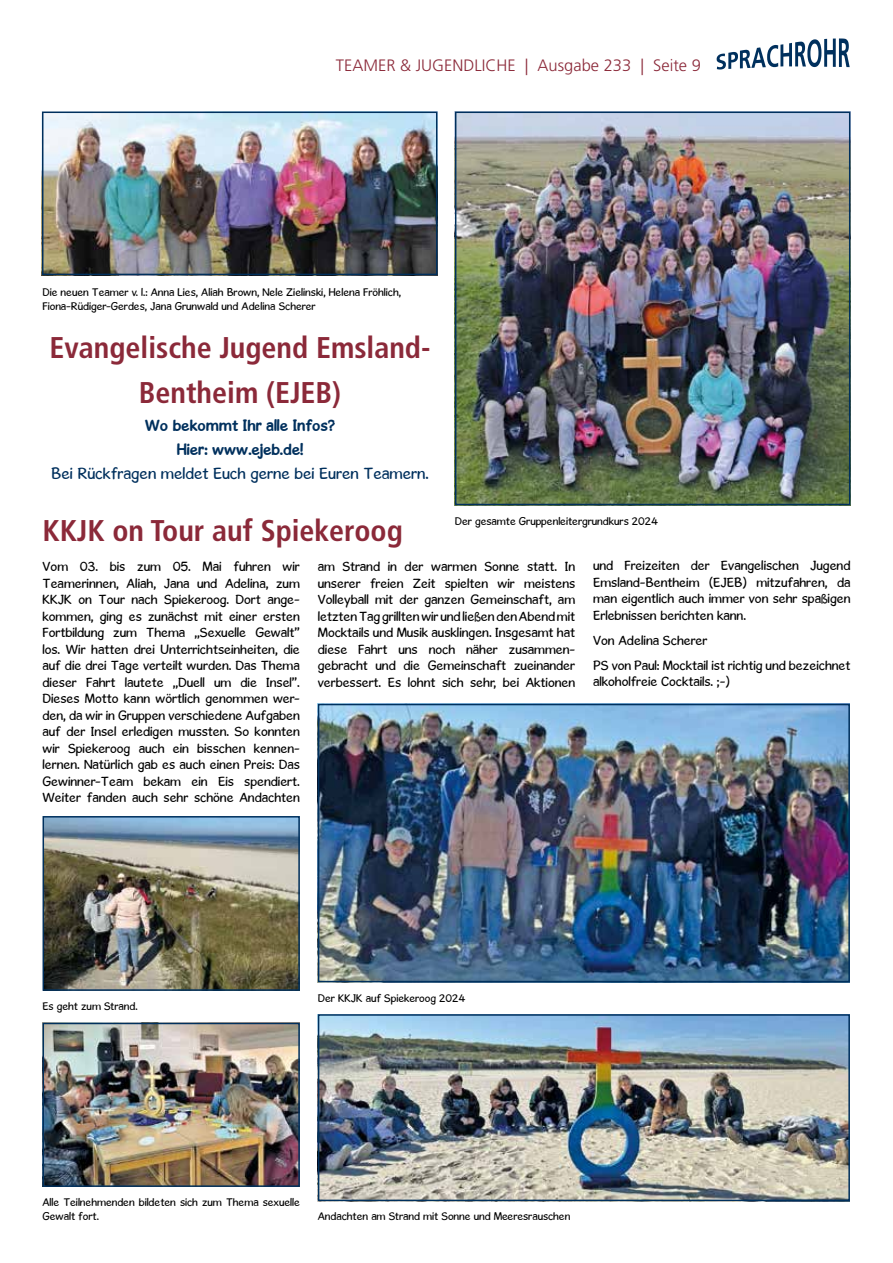
<style>
.page{position:relative;width:893px;height:1263px;background:#fff}
.page>*{position:absolute;margin:0;border:0;box-sizing:border-box;transform-origin:0 0}
.t1{font:700 condensed 30px/44.5px "Frutiger LT Pro";color:#8b2939;text-align:center}
.t2{font:16.5px "Gosmick Sans";color:#00305d}
.t3{font:700 16.5px/24px "Gosmick Sans";color:#00305d;text-align:center}
.t4{font:300 16.5px "Frutiger LT Pro";color:#8b2939}
.t5{font:13.5px/16.5px "Gosmick Sans";color:#000;text-align:justify}
.t6{font:11.25px/13.5px "Gosmick Sans";color:#000}
</style>
<div class="page">
<img style="left:458px;top:115px;width:389px;height:387px">
<div style="left:455px;top:112px;width:395px;height:393px;border:2px solid #00305d"></div>
<img style="left:46px;top:819px;width:251px;height:169px">
<div style="left:43px;top:816px;width:257px;height:175px;border:2px solid #00305d"></div>
<img style="left:321px;top:707px;width:526px;height:272px">
<div style="left:318px;top:704px;width:532px;height:278px;border:2px solid #00305d"></div>
<img style="left:321px;top:1017px;width:526px;height:181px">
<div style="left:318px;top:1014px;width:532px;height:187px;border:2px solid #00305d"></div>
<img style="left:46px;top:1026px;width:251px;height:158px">
<div style="left:43px;top:1023px;width:257px;height:164px;border:2px solid #00305d"></div>
<img style="left:45px;top:115px;width:389px;height:157px">
<div style="left:42px;top:112px;width:395px;height:163px;border:2px solid #00305d"></div>
<svg style="left:717px;top:38px;width:133px;height:32px"></svg>
<p class="t4" style="left:336px;top:55px;width:366px">TEAMER &amp; JUGENDLICHE | Ausgabe 233 | Seite 9</p>
<p class="t6" style="left:43px;top:286px;width:360px">Die neuen Teamer v. l.: Anna Lies, Aliah Brown, Nele Zielinski, Helena Fröhlich,<br>Fiona-Rüdiger-Gerdes, Jana Grunwald und Adelina Scherer</p>
<h1 class="t1" style="left:50px;top:326px;width:382px">Evangelische Jugend Emsland-<br>Bentheim (EJEB)</h1>
<p class="t3" style="left:145px;top:413px;width:192px">Wo bekommt Ihr alle Infos?<br>Hier: www.ejeb.de!</p>
<p class="t2" style="left:51px;top:463px;width:379px">Bei Rückfragen meldet Euch gerne bei Euren Teamern.</p>
<p class="t6" style="left:455px;top:514px;width:205px">Der gesamte Gruppenleitergrundkurs 2024</p>
<h1 class="t1" style="left:43px;top:509px;width:362px">KKJK on Tour auf Spiekeroog</h1>
<p class="t5" style="left:43px;top:558px;width:259px">Vom 03. bis zum 05. Mai fuhren wir Teamerinnen, Aliah, Jana und Adelina, zum KKJK on Tour nach Spiekeroog. Dort ange&shy;kommen, ging es zunächst mit einer ersten Fortbildung zum Thema „Sexuelle Gewalt” los. Wir hatten drei Unterrichtseinheiten, die auf die drei Tage verteilt wurden. Das Thema dieser Fahrt lautete „Duell um die Insel”.<br>Dieses Motto kann wörtlich genommen wer&shy;den, da wir in Gruppen verschiedene Aufgaben auf der Insel erledigen mussten. So konnten wir Spiekeroog auch ein bisschen kennen&shy;lernen. Natürlich gab es auch einen Preis: Das Gewinner-Team bekam ein Eis spendiert.<br>Weiter fanden auch sehr schöne Andachten</p>
<p class="t5" style="left:318px;top:558px;width:259px">am Strand in der warmen Sonne statt. In unserer freien Zeit spielten wir meistens Volleyball mit der ganzen Gemeinschaft, am letzten Tag grillten wir und ließen den Abend mit Mocktails und Musik ausklingen. Insgesamt hat diese Fahrt uns noch näher zusammen&shy;gebracht und die Gemeinschaft zueinander verbessert. Es lohnt sich sehr, bei Aktionen</p>
<p class="t5" style="left:593px;top:557px;width:259px">und Freizeiten der Evangelischen Jugend Emsland-Bentheim (EJEB) mitzufahren, da man eigentlich auch immer von sehr spaßigen Erlebnissen berichten kann.</p>
<p class="t5" style="left:593px;top:627px;width:259px;line-height:25px">Von Adelina Scherer<br>PS von Paul: Mocktail ist richtig und bezeichnet</p>
<p class="t5" style="left:593px;top:673px;width:138px">alkoholfreie Cocktails. ;-)</p>
<p class="t6" style="left:43px;top:999px;width:97px">Es geht zum Strand.</p>
<p class="t6" style="left:318px;top:991px;width:149px">Der KKJK auf Spiekeroog 2024</p>
<p class="t6" style="left:43px;top:1195px;width:259px">Alle Teilnehmenden bildeten sich zum Thema sexuelle<br>Gewalt fort.</p>
<p class="t6" style="left:318px;top:1210px;width:254px">Andachten am Strand mit Sonne und Meeresrauschen</p>
</div>
